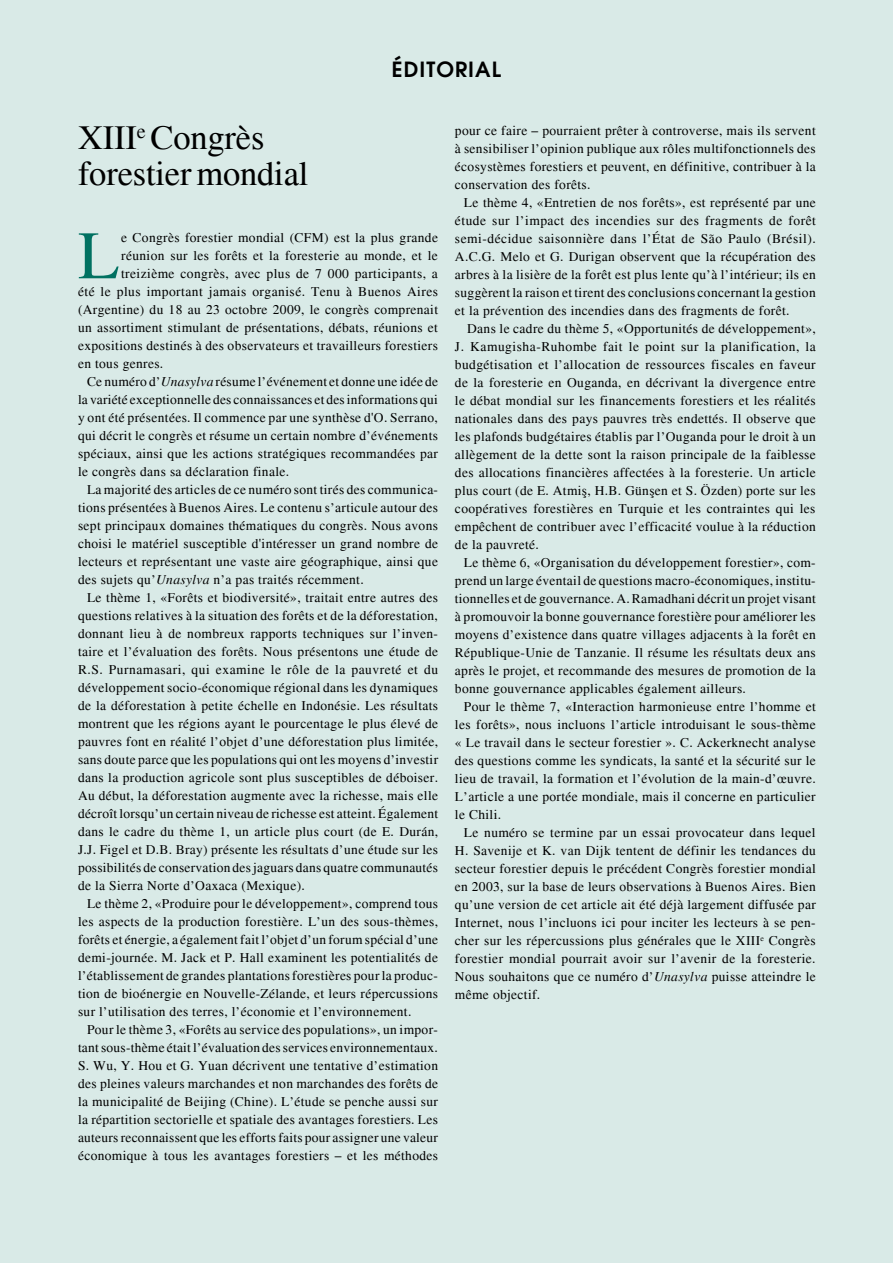
<style>
.page{position:relative;width:893px;height:1263px;background:#d9eae7}
.page>*{position:absolute;margin:0;border:0;box-sizing:border-box;transform-origin:0 0}
.t1{font:67.8px "Times";color:#007161}
.t2{font:34.5px/36px "Times";letter-spacing:-.005em;color:#000}
.t3{font:600 21px "Avant Garde";letter-spacing:.05em;color:#000}
.t4{font:13.5px/18px "Times";letter-spacing:.025em;color:#000;text-align:justify}
.s1{font-style:italic}
</style>
<div class="page">
<h3 class="t3" style="left:392px;top:56px;width:111px">ÉDITORIAL</h3>
<h2 class="t2" style="left:78px;top:120px;width:232px">XIII<sup>e</sup> Congrès forestier mondial</h2>
<h1 class="t1" style="left:78px;top:217px;width:43px">L</h1>
<p class="t4" style="left:121px;top:229px;width:318px">e Congrès forestier mondial (CFM) est la plus grande</p>
<p class="t4" style="left:121px;top:247px;width:318px">réunion sur les forêts et la foresterie au monde, et le</p>
<p class="t4" style="left:121px;top:265px;width:318px">treizième congrès, avec plus de 7 000 participants, a</p>
<p class="t4" style="left:78px;top:283px;width:362px">été le plus important jamais organisé. Tenu à Buenos Aires</p>
<p class="t4" style="left:78px;top:301px;width:362px">(Argentine) du 18 au 23 octobre 2009, le congrès comprenait</p>
<p class="t4" style="left:78px;top:319px;width:362px">un assortiment stimulant de présentations, débats, réunions et</p>
<p class="t4" style="left:78px;top:337px;width:362px">expositions destinés à des observateurs et travailleurs forestiers</p>
<p class="t4" style="left:78px;top:355px;width:87px">en tous genres.</p>
<p class="t4" style="left:87px;top:373px;width:353px">Ce numéro d’<span class="s1">Unasylva</span> résume l’événement et donne une idée de</p>
<p class="t4" style="left:78px;top:391px;width:361px">la variété exceptionnelle des connaissances et des informations qui</p>
<p class="t4" style="left:78px;top:409px;width:361px">y ont été présentées. Il commence par une synthèse d'O. Serrano,</p>
<p class="t4" style="left:78px;top:427px;width:362px">qui décrit le congrès et résume un certain nombre d’événements</p>
<p class="t4" style="left:78px;top:445px;width:362px">spéciaux, ainsi que les actions stratégiques recommandées par</p>
<p class="t4" style="left:78px;top:463px;width:213px">le congrès dans sa déclaration finale.</p>
<p class="t4" style="left:87px;top:481px;width:352px">La majorité des articles de ce numéro sont tirés des communica-</p>
<p class="t4" style="left:78px;top:499px;width:362px">tions présentées à Buenos Aires. Le contenu s’articule autour des</p>
<p class="t4" style="left:78px;top:517px;width:362px">sept principaux domaines thématiques du congrès. Nous avons</p>
<p class="t4" style="left:78px;top:535px;width:362px">choisi le matériel susceptible d'intéresser un grand nombre de</p>
<p class="t4" style="left:78px;top:553px;width:362px">lecteurs et représentant une vaste aire géographique, ainsi que</p>
<p class="t4" style="left:78px;top:571px;width:287px">des sujets qu’<span class="s1">Unasylva</span> n’a pas traités récemment.</p>
<p class="t4" style="left:87px;top:589px;width:353px">Le thème 1, «Forêts et biodiversité», traitait entre autres des</p>
<p class="t4" style="left:78px;top:607px;width:361px">questions relatives à la situation des forêts et de la déforestation,</p>
<p class="t4" style="left:78px;top:625px;width:361px">donnant lieu à de nombreux rapports techniques sur l’inven-</p>
<p class="t4" style="left:78px;top:643px;width:362px">taire et l’évaluation des forêts. Nous présentons une étude de</p>
<p class="t4" style="left:78px;top:661px;width:362px">R.S. Purnamasari, qui examine le rôle de la pauvreté et du</p>
<p class="t4" style="left:78px;top:679px;width:362px">développement socio-économique régional dans les dynamiques</p>
<p class="t4" style="left:78px;top:697px;width:362px">de la déforestation à petite échelle en Indonésie. Les résultats</p>
<p class="t4" style="left:78px;top:715px;width:362px">montrent que les régions ayant le pourcentage le plus élevé de</p>
<p class="t4" style="left:78px;top:733px;width:362px">pauvres font en réalité l’objet d’une déforestation plus limitée,</p>
<p class="t4" style="left:78px;top:751px;width:362px">sans doute parce que les populations qui ont les moyens d’investir</p>
<p class="t4" style="left:78px;top:769px;width:362px">dans la production agricole sont plus susceptibles de déboiser.</p>
<p class="t4" style="left:78px;top:787px;width:362px">Au début, la déforestation augmente avec la richesse, mais elle</p>
<p class="t4" style="left:78px;top:805px;width:362px">décroît lorsqu’un certain niveau de richesse est atteint. Également</p>
<p class="t4" style="left:78px;top:823px;width:362px">dans le cadre du thème 1, un article plus court (de E. Durán,</p>
<p class="t4" style="left:78px;top:841px;width:362px">J.J. Figel et D.B. Bray) présente les résultats d’une étude sur les</p>
<p class="t4" style="left:78px;top:859px;width:362px">possibilités de conservation des jaguars dans quatre communautés</p>
<p class="t4" style="left:78px;top:877px;width:228px">de la Sierra Norte d’Oaxaca (Mexique).</p>
<p class="t4" style="left:87px;top:895px;width:353px">Le thème 2, «Produire pour le développement», comprend tous</p>
<p class="t4" style="left:78px;top:913px;width:362px">les aspects de la production forestière. L’un des sous-thèmes,</p>
<p class="t4" style="left:78px;top:931px;width:362px">forêts et énergie, a également fait l’objet d’un forum spécial d’une</p>
<p class="t4" style="left:78px;top:949px;width:362px">demi-journée. M. Jack et P. Hall examinent les potentialités de</p>
<p class="t4" style="left:78px;top:967px;width:361px">l’établissement de grandes plantations forestières pour la produc-</p>
<p class="t4" style="left:78px;top:985px;width:362px">tion de bioénergie en Nouvelle-Zélande, et leurs répercussions</p>
<p class="t4" style="left:78px;top:1003px;width:335px">sur l’utilisation des terres, l’économie et l’environnement.</p>
<p class="t4" style="left:87px;top:1021px;width:352px">Pour le thème 3, «Forêts au service des populations», un impor-</p>
<p class="t4" style="left:78px;top:1039px;width:361px">tant sous-thème était l’évaluation des services environnementaux.</p>
<p class="t4" style="left:78px;top:1057px;width:362px">S. Wu, Y. Hou et G. Yuan décrivent une tentative d’estimation</p>
<p class="t4" style="left:78px;top:1075px;width:362px">des pleines valeurs marchandes et non marchandes des forêts de</p>
<p class="t4" style="left:78px;top:1093px;width:362px">la municipalité de Beijing (Chine). L’étude se penche aussi sur</p>
<p class="t4" style="left:78px;top:1111px;width:362px">la répartition sectorielle et spatiale des avantages forestiers. Les</p>
<p class="t4" style="left:78px;top:1129px;width:362px">auteurs reconnaissent que les efforts faits pour assigner une valeur</p>
<p class="t4" style="left:78px;top:1147px;width:362px">économique à tous les avantages forestiers – et les méthodes</p>
<p class="t4" style="left:455px;top:122px;width:362px">pour ce faire – pourraient prêter à controverse, mais ils servent à sensibiliser l’opinion publique aux rôles multifonctionnels des écosystèmes forestiers et peuvent, en définitive, contribuer à la conservation des forêts.</p>
<p class="t4" style="left:455px;top:194px;width:362px;text-indent:9px">Le thème 4, «Entretien de nos forêts», est représenté par une étude sur l’impact des incendies sur des fragments de forêt semi-décidue saisonnière dans l’État de São Paulo (Brésil).<br>A.C.G. Melo et G. Durigan observent que la récupération des arbres à la lisière de la forêt est plus lente qu’à l’intérieur; ils en suggèrent la raison et tirent des conclusions concernant la gestion et la prévention des incendies dans des fragments de forêt.</p>
<p class="t4" style="left:455px;top:320px;width:362px;text-indent:12px">Dans le cadre du thème 5, «Opportunités de développement», J. Kamugisha-Ruhombe fait le point sur la planification, la budgétisation et l’allocation de ressources fiscales en faveur de la foresterie en Ouganda, en décrivant la divergence entre le débat mondial sur les financements forestiers et les réalités nationales dans des pays pauvres très endettés. Il observe que les plafonds budgétaires établis par l’Ouganda pour le droit à un allègement de la dette sont la raison principale de la faiblesse des allocations financières affectées à la foresterie. Un article plus court (de E. Atmiş, H.B. Günşen et S. Özden) porte sur les coopératives forestières en Turquie et les contraintes qui les empêchent de contribuer avec l’efficacité voulue à la réduction de la pauvreté.</p>
<p class="t4" style="left:455px;top:554px;width:362px;text-indent:9px">Le thème 6, «Organisation du développement forestier», com&shy;prend un large éventail de questions macro-économiques, institu&shy;tionnelles et de gouvernance. A. Ramadhani décrit un projet visant à promouvoir la bonne gouvernance forestière pour améliorer les moyens d’existence dans quatre villages adjacents à la forêt en République-Unie de Tanzanie. Il résume les résultats deux ans après le projet, et recommande des mesures de promotion de la bonne gouvernance applicables également ailleurs.</p>
<p class="t4" style="left:455px;top:698px;width:362px;text-indent:9px">Pour le thème 7, «Interaction harmonieuse entre l’homme et les forêts», nous incluons l’article introduisant le sous-thème « Le travail dans le secteur forestier ». C. Ackerknecht analyse des questions comme les syndicats, la santé et la sécurité sur le lieu de travail, la formation et l’évolution de la main-d’œuvre.<br>L’article a une portée mondiale, mais il concerne en particulier le Chili.</p>
<p class="t4" style="left:455px;top:824px;width:362px;text-indent:9px">Le numéro se termine par un essai provocateur dans lequel H. Savenije et K. van Dijk tentent de définir les tendances du secteur forestier depuis le précédent Congrès forestier mondial en 2003, sur la base de leurs observations à Buenos Aires. Bien qu’une version de cet article ait été déjà largement diffusée par Internet, nous l’incluons ici pour inciter les lecteurs à se pen&shy;cher sur les répercussions plus générales que le XIII<sup>e</sup> Congrès forestier mondial pourrait avoir sur l’avenir de la foresterie.<br>Nous souhaitons que ce numéro d’<span class="s1">Unasylva</span> puisse atteindre le même objectif.</p>
</div>
